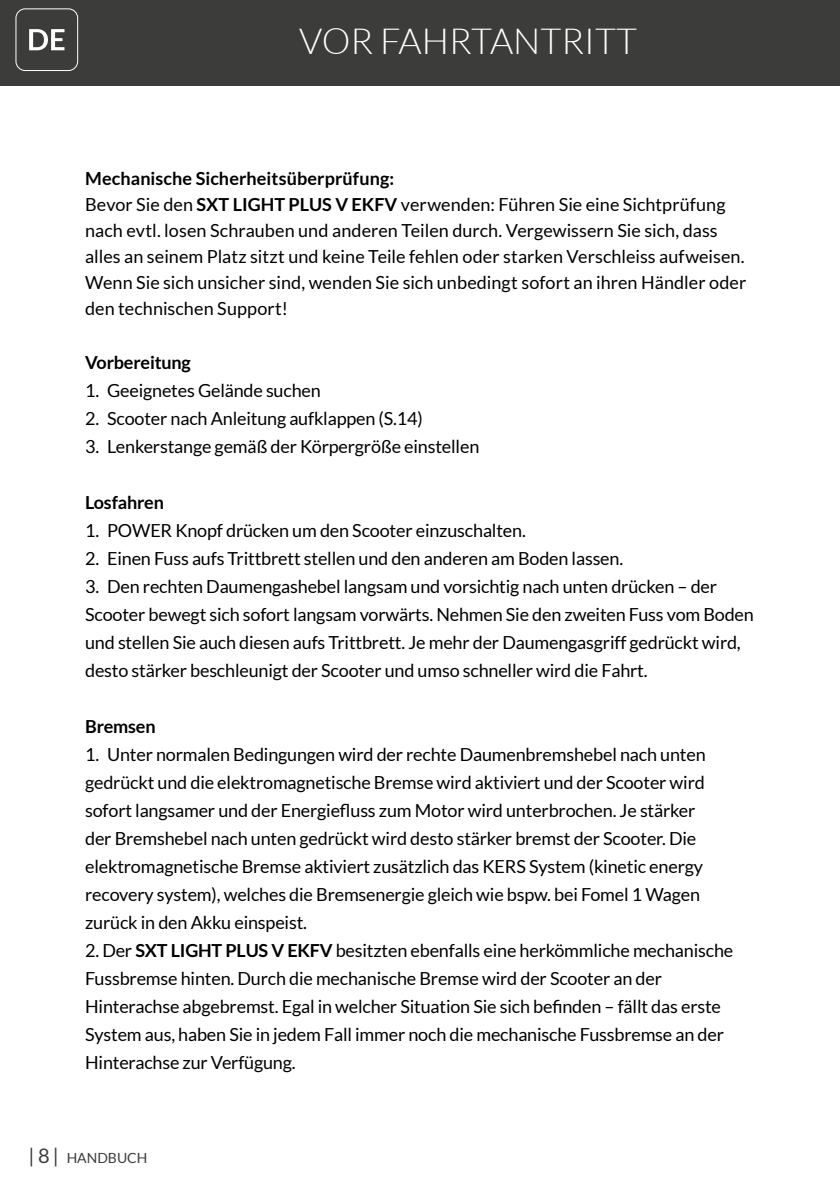
<style>
.page{position:relative;width:840px;height:1191px;background:#fff}
.page>*{position:absolute;margin:0;border:0;box-sizing:border-box;transform-origin:0 0}
.t1{font:300 36px "Lato";color:#fff}
.t2{font:18px/28px "Lato";letter-spacing:-.01em;color:#000}
.t3{font:700 18px "Lato";letter-spacing:-.01em;color:#000}
.t4{font:14px "Lato";color:#3c3c3b}
.s1{font-weight:700}
.s2{font-size:20px}
</style>
<div class="page">
<div style="left:0;top:0;width:839px;height:85px;background:#3c3c3b"></div>
<div style="left:16px;top:9px;width:62px;height:62px;border:1px solid #fff;border-radius:9px"></div>
<svg style="left:29px;top:29px;width:35px;height:21px"></svg>
<h1 class="t1" style="left:299px;top:22px;width:339px">VOR FAHRTANTRITT</h1>
<p class="t2" style="left:85px;top:165px;width:662px;line-height:26px"><span class="s1">Mechanische Sicherheitsüberprüfung:<br></span>Bevor Sie den <span class="s1">SXT LIGHT PLUS V EKFV</span> verwenden: Führen Sie eine Sichtprüfung nach evtl. losen Schrauben und anderen Teilen durch. Vergewissern Sie sich, dass alles an seinem Platz sitzt und keine Teile fehlen oder starken Verschleiss aufweisen.<br>Wenn Sie sich unsicher sind, wenden Sie sich unbedingt sofort an ihren Händler oder den technischen Support!</p>
<p class="t3" style="left:85px;top:352px;width:107px">Vorbereitung</p>
<p class="t2" style="left:85px;top:376px;width:237px">1. Geeignetes Gelände suchen</p>
<p class="t2" style="left:85px;top:404px;width:339px">2. Scooter nach Anleitung aufklappen (S.14)</p>
<p class="t2" style="left:85px;top:432px;width:395px">3. Lenkerstange gemäß der Körpergröße einstellen</p>
<p class="t3" style="left:85px;top:492px;width:80px">Losfahren</p>
<p class="t2" style="left:85px;top:516px;width:442px">1. POWER Knopf drücken um den Scooter einzuschalten.</p>
<p class="t2" style="left:85px;top:544px;width:539px">2. Einen Fuss aufs Trittbrett stellen und den anderen am Boden lassen.</p>
<p class="t2" style="left:85px;top:572px;width:670px">3. Den rechten Daumengashebel langsam und vorsichtig nach unten drücken – der Scooter bewegt sich sofort langsam vorwärts. Nehmen Sie den zweiten Fuss vom Boden und stellen Sie auch diesen aufs Trittbrett. Je mehr der Daumengasgriff gedrückt wird, desto stärker beschleunigt der Scooter und umso schneller wird die Fahrt.</p>
<p class="t3" style="left:85px;top:716px;width:72px">Bremsen</p>
<p class="t2" style="left:85px;top:740px;width:621px">1. Unter normalen Bedingungen wird der rechte Daumenbremshebel nach unten gedrückt und die elektromagnetische Bremse wird aktiviert und der Scooter wird sofort langsamer und der Energiefluss zum Motor wird unterbrochen. Je stärker der Bremshebel nach unten gedrückt wird desto stärker bremst der Scooter. Die elektromagnetische Bremse aktiviert zusätzlich das KERS System (kinetic energy recovery system), welches die Bremsenergie gleich wie bspw. bei Fomel 1 Wagen zurück in den Akku einspeist.</p>
<p class="t2" style="left:85px;top:936px;width:649px">2. Der <span class="s1">SXT LIGHT PLUS V EKFV</span> besitzten ebenfalls eine herkömmliche mechanische Fussbremse hinten. Durch die mechanische Bremse wird der Scooter an der Hinterachse abgebremst. Egal in welcher Situation Sie sich befinden – fällt das erste System aus, haben Sie in jedem Fall immer noch die mechanische Fussbremse an der Hinterachse zur Verfügung.</p>
<p class="t4" style="left:28px;top:1149px;width:120px"><span class="s2">| 8 |</span> HANDBUCH</p>
</div>
